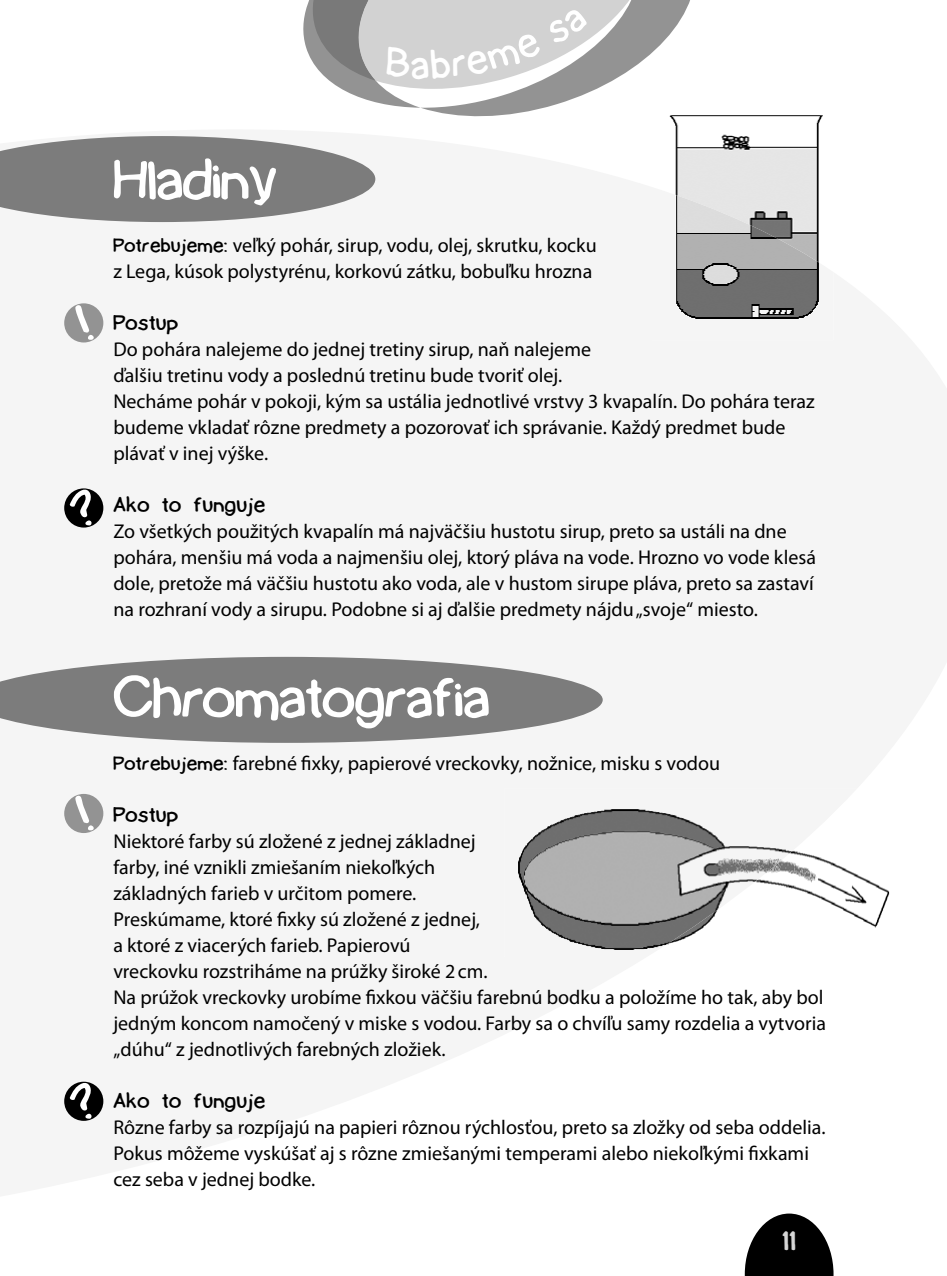
<style>
.page{position:relative;width:947px;height:1276px;background:#fff}
.page>*{position:absolute;margin:0;border:0;box-sizing:border-box;transform-origin:0 0}
.t1{font:60px "Lamebrain CE";color:#fff}
.t2{font:42px "Lamebrain CE";color:#fff;scale:.96 1}
.t3{font:32px "Lamebrain CE";color:#d6d6d6}
.t4{font:22px "Lamebrain CE";letter-spacing:.04em;color:#000}
.t5{font:20px/26px "Myriad Pro";color:#000}
.s1{font-family:"Lamebrain CE"}
</style>
<div class="page">
<svg style="left:303px;top:0;width:387px;height:117px"></svg>
<svg style="left:745px;top:1213px;width:88px;height:63px"></svg>
<svg style="left:0;top:136px;width:375px;height:86px"></svg>
<svg style="left:0;top:657px;width:603px;height:86px;fill:#7c7c7c"></svg>
<div style="left:64px;top:488px;width:39px;height:39px;background:#000;border-radius:50%"></div>
<svg style="left:70px;top:489px;width:22px;height:36px"></svg>
<div style="left:64px;top:303px;width:39px;height:39px;background:#939393;border-radius:50%"></div>
<svg style="left:75px;top:305px;width:19px;height:35px"></svg>
<div style="left:64px;top:794px;width:39px;height:39px;background:#939393;border-radius:50%"></div>
<svg style="left:75px;top:795px;width:19px;height:35px"></svg>
<img style="left:857px;top:874px;width:33px;height:54px">
<img style="left:518px;top:809px;width:339px;height:141px">
<img style="left:651px;top:89px;width:172px;height:98px">
<img style="left:675px;top:187px;width:144px;height:132px">
<div style="left:64px;top:1081px;width:39px;height:40px;background:#000;border-radius:50%"></div>
<svg style="left:70px;top:1082px;width:22px;height:37px"></svg>
<svg style="left:311px;top:0;width:334px;height:89px;background:#c1c1c1"></svg>
<p class="t2" style="left:411px;top:46px;width:20px">a</p>
<p class="t1" style="left:113px;top:153px;width:165px">Hladiny</p>
<p class="t5" style="left:113px;top:231px;width:485px"><span class="s1">Potrebujeme:</span> veľký pohár, sirup, vodu, olej, skrutku, kocku z Lega, kúsok polystyrénu, korkovú zátku, bobuľku hrozna</p>
<p class="t4" style="left:113px;top:312px;width:66px">Postup</p>
<p class="t5" style="left:113px;top:335px;width:703px">Do pohára nalejeme do jednej tretiny sirup, naň nalejeme<br>ďalšiu tretinu vody a poslednú tretinu bude tvoriť olej.<br>Necháme pohár v pokoji, kým sa ustália jednotlivé vrstvy 3 kvapalín. Do pohára teraz budeme vkladať rôzne predmety a pozorovať ich správanie. Každý predmet bude plávať v inej výške.</p>
<p class="t4" style="left:113px;top:494px;width:153px">Ako to funguje</p>
<p class="t5" style="left:113px;top:517px;width:704px">Zo všetkých použitých kvapalín má najväčšiu hustotu sirup, preto sa ustáli na dne pohára, menšiu má voda a najmenšiu olej, ktorý pláva na vode. Hrozno vo vode klesá dole, pretože má väčšiu hustotu ako voda, ale v hustom sirupe pláva, preto sa zastaví na rozhraní vody a sirupu. Podobne si aj ďalšie predmety nájdu „svoje“ miesto.</p>
<p class="t1" style="left:113px;top:671px;width:377px">Chromatografia</p>
<p class="t5" style="left:113px;top:749px;width:608px"><span class="s1">Potrebujeme:</span> farebné xky, papierové vreckovky, nožnice, misku s vodou</p>
<p class="t4" style="left:113px;top:804px;width:66px">Postup</p>
<p class="t5" style="left:113px;top:827px;width:714px">Niektoré farby sú zložené z jednej základnej<br>farby, iné vznikli zmiešaním niekoľkých<br>základných farieb v určitom pomere.<br>Preskúmame, ktoré xky sú zložené z jednej,<br>a ktoré z viacerých farieb. Papierovú<br>vreckovku rozstriháme na prúžky široké 2 cm.<br>Na prúžok vreckovky urobíme xkou väčšiu farebnú bodku a položíme ho tak, aby bol jedným koncom namočený v miske s vodou. Farby sa o chvíľu samy rozdelia a vytvoria „dúhu“ z jednotlivých farebných zložiek.</p>
<p class="t4" style="left:113px;top:1090px;width:153px">Ako to funguje</p>
<p class="t5" style="left:113px;top:1113px;width:714px">Rôzne farby sa rozpíjajú na papieri rôznou rýchlosťou, preto sa zložky od seba oddelia.<br>Pokus môžeme vyskúšať aj s rôzne zmiešanými temperami alebo niekoľkými xkami cez seba v jednej bodke.</p>
<p class="t3" style="left:782px;top:1225px;width:15px">11</p>
</div>
